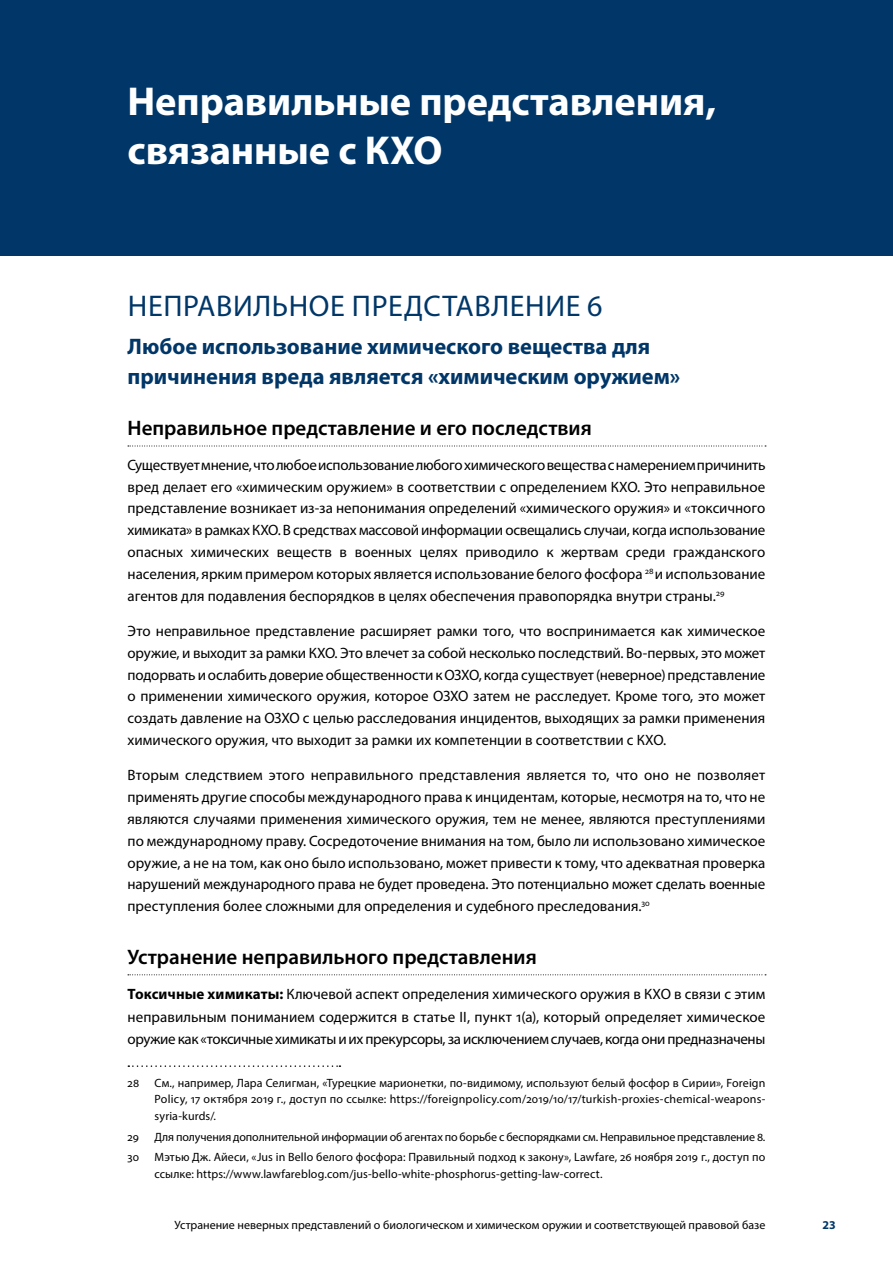
<style>
.page{position:relative;width:893px;height:1263px;background:#fff}
.page>*{position:absolute;margin:0;border:0;box-sizing:border-box;transform-origin:0 0}
.t1{font:700 40.5px/48.3px "Myriad Pro";letter-spacing:-.005em;color:#fff}
.t2{font:30px "Myriad Pro";letter-spacing:.02em;color:#003768}
.t3{font:700 22.5px/30px "Myriad Pro";color:#003768}
.t4{font:600 21px "Myriad Pro";color:#000}
.t5{font:15px/21.9px "Myriad Pro";color:#000;text-align:justify}
.t6{font:12px/16.5px "Myriad Pro";color:#000;text-align:justify}
.t7{font:700 12px "Myriad Pro";color:#003768}
.s1{font-weight:700}
</style>
<div class="page">
<div style="left:0;top:0;width:893px;height:255px;background:#003768"></div>
<svg style="left:128px;top:446px;width:638px;height:1px"></svg>
<svg style="left:128px;top:974px;width:638px;height:1px"></svg>
<svg style="left:128px;top:1065px;width:212px;height:2px"></svg>
<h1 class="t1" style="left:128px;top:76px;width:590px">Неправильные представления, связанные с КХО</h1>
<h2 class="t2" style="left:128px;top:287px;width:476px">НЕПРАВИЛЬНОЕ ПРЕДСТАВЛЕНИЕ 6</h2>
<h3 class="t3" style="left:128px;top:331px;width:554px">Любое использование химического вещества для причинения вреда является «химическим оружием»</h3>
<h3 class="t4" style="left:128px;top:415px;width:466px">Неправильное представление и его последствия</h3>
<p class="t5" style="left:128px;top:453px;width:639px">Существует мнение, что любое использование любого химического вещества с намерением причинить вред делает его «химическим оружием» в соответствии с определением КХО. Это неправильное представление возникает из-за непонимания определений «химического оружия» и «токсичного химиката» в рамках КХО. В средствах массовой информации освещались случаи, когда использование опасных химических веществ в военных целях приводило к жертвам среди гражданского населения, ярким примером которых является использование белого фосфора <sup>28</sup> и использование агентов для подавления беспорядков в целях обеспечения правопорядка внутри страны.<sup>29</sup></p>
<p class="t5" style="left:128px;top:619px;width:639px">Это неправильное представление расширяет рамки того, что воспринимается как химическое оружие, и выходит за рамки КХО. Это влечет за собой несколько последствий. Во-первых, это может подорвать и ослабить доверие общественности к ОЗХО, когда существует (неверное) представление о применении химического оружия, которое ОЗХО затем не расследует. Кроме того, это может создать давление на ОЗХО с целью расследования инцидентов, выходящих за рамки применения химического оружия, что выходит за рамки их компетенции в соответствии с КХО.</p>
<p class="t5" style="left:128px;top:764px;width:639px">Вторым следствием этого неправильного представления является то, что оно не позволяет применять другие способы международного права к инцидентам, которые, несмотря на то, что не являются случаями применения химического оружия, тем не менее, являются преступлениями по международному праву. Сосредоточение внимания на том, было ли использовано химическое оружие, а не на том, как оно было использовано, может привести к тому, что адекватная проверка нарушений международного права не будет проведена. Это потенциально может сделать военные преступления более сложными для определения и судебного преследования.<sup>30</sup></p>
<h3 class="t4" style="left:128px;top:943px;width:411px">Устранение неправильного представления</h3>
<p class="t5" style="left:128px;top:982px;width:639px;line-height:22.5px"><span class="s1">Токсичные химикаты:</span> Ключевой аспект определения химического оружия в КХО в связи с этим неправильным пониманием содержится в статье II, пункт 1(a), который определяет химическое оружие как «токсичные химикаты и их прекурсоры, за исключением случаев, когда они предназначены</p>
<p class="t6" style="left:128px;top:1074px;width:13px">28</p>
<p class="t6" style="left:155px;top:1074px;width:612px">См., например, Лара Селигман, «Турецкие марионетки, по-видимому, используют белый фосфор в Сирии», Foreign Policy, 17 октября 2019 г., доступ по ссылке: https://foreignpolicy.com/2019/10/17/turkish-proxies-chemical-weapons&shy;syria-kurds/.</p>
<p class="t6" style="left:128px;top:1128px;width:13px">29</p>
<p class="t6" style="left:155px;top:1128px;width:612px">Для получения дополнительной информации об агентах по борьбе с беспорядками см. Неправильное представление 8.</p>
<p class="t6" style="left:128px;top:1149px;width:13px">30</p>
<p class="t6" style="left:155px;top:1149px;width:612px">Мэтью Дж. Айеси, «Jus in Bello белого фосфора: Правильный подход к закону», Lawfare, 26 ноября 2019 г., доступ по ссылке: https://www.lawfareblog.com/jus-bello-white-phosphorus-getting-law-correct.</p>
<p class="t6" style="left:175px;top:1217px;width:592px">Устранение неверных представлений о биологическом и химическом оружии и соответствующей правовой базе</p>
<p class="t7" style="left:822px;top:1217px;width:15px">23</p>
</div>
